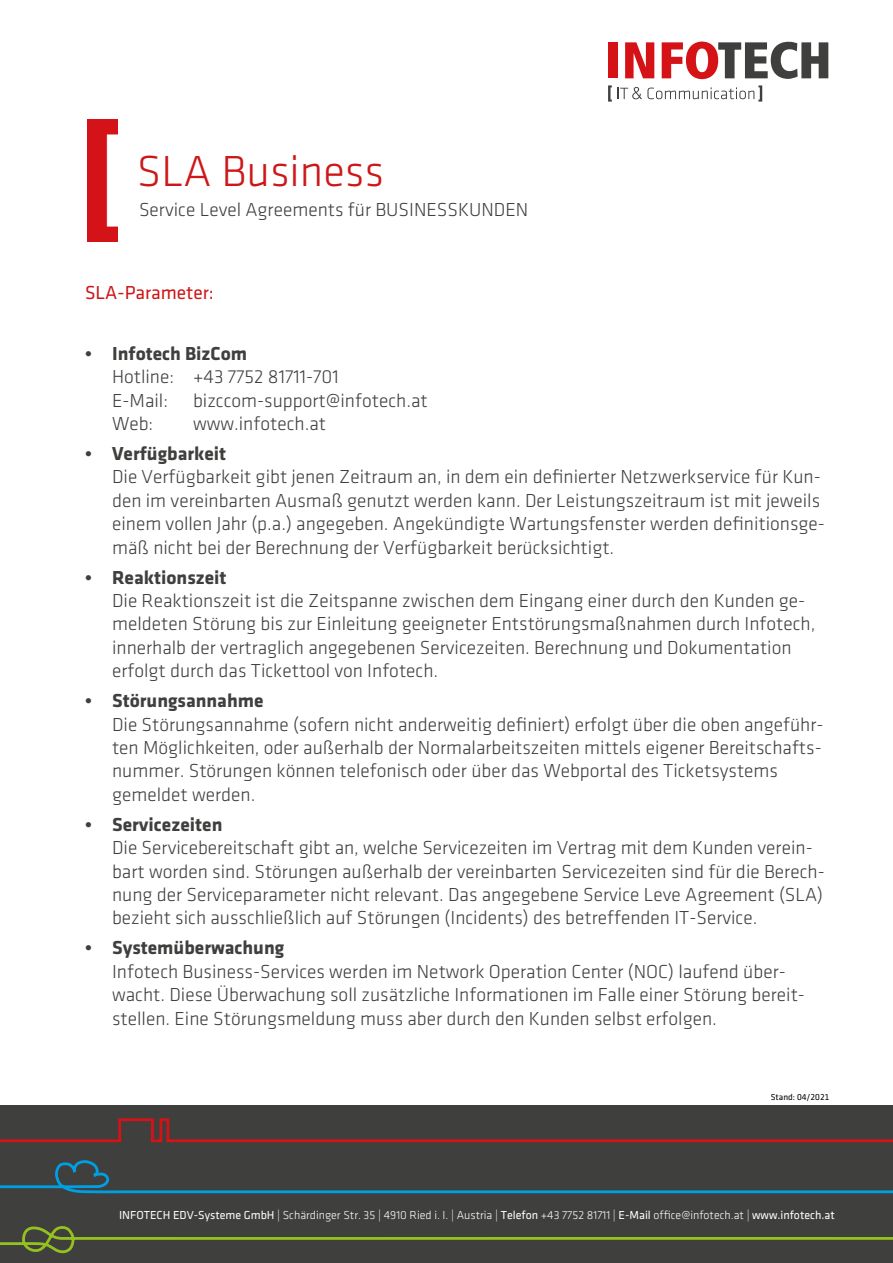
<style>
.page{position:relative;width:893px;height:1263px;background:#fff}
.page>*{position:absolute;margin:0;border:0;box-sizing:border-box;transform-origin:0 0}
.t1{font:300 45px "Klavika";color:#cd1719}
.t2{font:300 19.5px/23.4px "Klavika";color:#3f3f3e}
.t3{font:700 19.5px "Klavika";color:#3f3f3e}
.t4{font:19.5px "Klavika Regular TF";color:#cd1719}
.t5{font:300 12px "Klavika";color:#fff}
.t6{font:9px "Klavika Regular TF";color:#000}
.s1{font-family:"Klavika Regular TF";font-weight:400}
</style>
<div class="page">
<svg style="left:608px;top:85px;width:154px;height:17px"></svg>
<div style="left:608px;top:42px;width:10px;height:36px;background:#d51317"></div>
<svg style="left:625px;top:42px;width:29px;height:36px"></svg>
<svg style="left:662px;top:42px;width:166px;height:37px"></svg>
<img style="left:87px;top:119px;width:30px;height:122px">
<div style="left:0;top:1105px;width:893px;height:158px;background:#3f3f3e"></div>
<svg style="left:0;top:1118px;width:893px;height:25px"></svg>
<svg style="left:0;top:1160px;width:893px;height:34px"></svg>
<svg style="left:0;top:1226px;width:893px;height:27px"></svg>
<h1 class="t1" style="left:137px;top:148px;width:249px">SLA Business</h1>
<p class="t2" style="left:139px;top:198px;width:391px">Service Level Agreements für BUSINESSKUNDEN</p>
<p class="t4" style="left:85px;top:282px;width:130px">SLA-Parameter:</p>
<p class="t3" style="left:85px;top:342px;width:164px">• Infotech BizCom</p>
<p class="t2" style="left:112px;top:365px;width:228px">Hotline: +43 7752 81711-701<br>E-Mail:</p>
<p class="t2" style="left:193px;top:389px;width:236px">bizccom-support@infotech.at</p>
<p class="t2" style="left:112px;top:412px;width:43px">Web:</p>
<p class="t2" style="left:193px;top:412px;width:135px">www.infotech.at</p>
<p class="t3" style="left:85px;top:443px;width:143px">• Verfügbarkeit</p>
<p class="t2" style="left:112px;top:465px;width:714px">Die Verfügbarkeit gibt jenen Zeitraum an, in dem ein definierter Netzwerkservice für Kun&shy;den im vereinbarten Ausmaß genutzt werden kann. Der Leistungszeitraum ist mit jeweils einem vollen Jahr (p.a.) angegeben. Angekündigte Wartungsfenster werden definitionsge&shy;mäß nicht bei der Berechnung der Verfügbarkeit berücksichtigt.</p>
<p class="t3" style="left:85px;top:566px;width:143px">• Reaktionszeit</p>
<p class="t2" style="left:112px;top:589px;width:705px">Die Reaktionszeit ist die Zeitspanne zwischen dem Eingang einer durch den Kunden ge&shy;meldeten Störung bis zur Einleitung geeigneter Entstörungsmaßnahmen durch Infotech, innerhalb der vertraglich angegebenen Servicezeiten. Berechnung und Dokumentation erfolgt durch das Tickettool von Infotech.</p>
<p class="t3" style="left:85px;top:690px;width:180px">• Störungsannahme</p>
<p class="t2" style="left:112px;top:712px;width:713px">Die Störungsannahme (sofern nicht anderweitig definiert) erfolgt über die oben angeführ&shy;ten Möglichkeiten, oder außerhalb der Normalarbeitszeiten mittels eigener Bereitschafts&shy;nummer. Störungen können telefonisch oder über das Webportal des Ticketsystems gemeldet werden.</p>
<p class="t3" style="left:85px;top:813px;width:139px">• Servicezeiten</p>
<p class="t2" style="left:112px;top:836px;width:714px">Die Servicebereitschaft gibt an, welche Servicezeiten im Vertrag mit dem Kunden verein&shy;bart worden sind. Störungen außerhalb der vereinbarten Servicezeiten sind für die Berech&shy;nung der Serviceparameter nicht relevant. Das angegebene Service Leve Agreement (SLA) bezieht sich ausschließlich auf Störungen (Incidents) des betreffenden IT-Service.</p>
<p class="t3" style="left:85px;top:937px;width:201px">• Systemüberwachung</p>
<p class="t2" style="left:112px;top:960px;width:694px">Infotech Business-Services werden im Network Operation Center (NOC) laufend über&shy;wacht. Diese Überwachung soll zusätzliche Informationen im Falle einer Störung bereit&shy;stellen. Eine Störungsmeldung muss aber durch den Kunden selbst erfolgen.</p>
<p class="t6" style="left:771px;top:1092px;width:60px">Stand: 04/2021</p>
<p class="t5" style="left:119px;top:1209px;width:717px"><span class="s1">INFOTECH EDV-Systeme GmbH</span> | Schärdinger Str. 35 | 4910 Ried i. I. | Austria | <span class="s1">Telefon</span> +43 7752 81711 | <span class="s1">E-Mail</span> office@infotech.at | <span class="s1">www.infotech.at</span></p>
</div>
